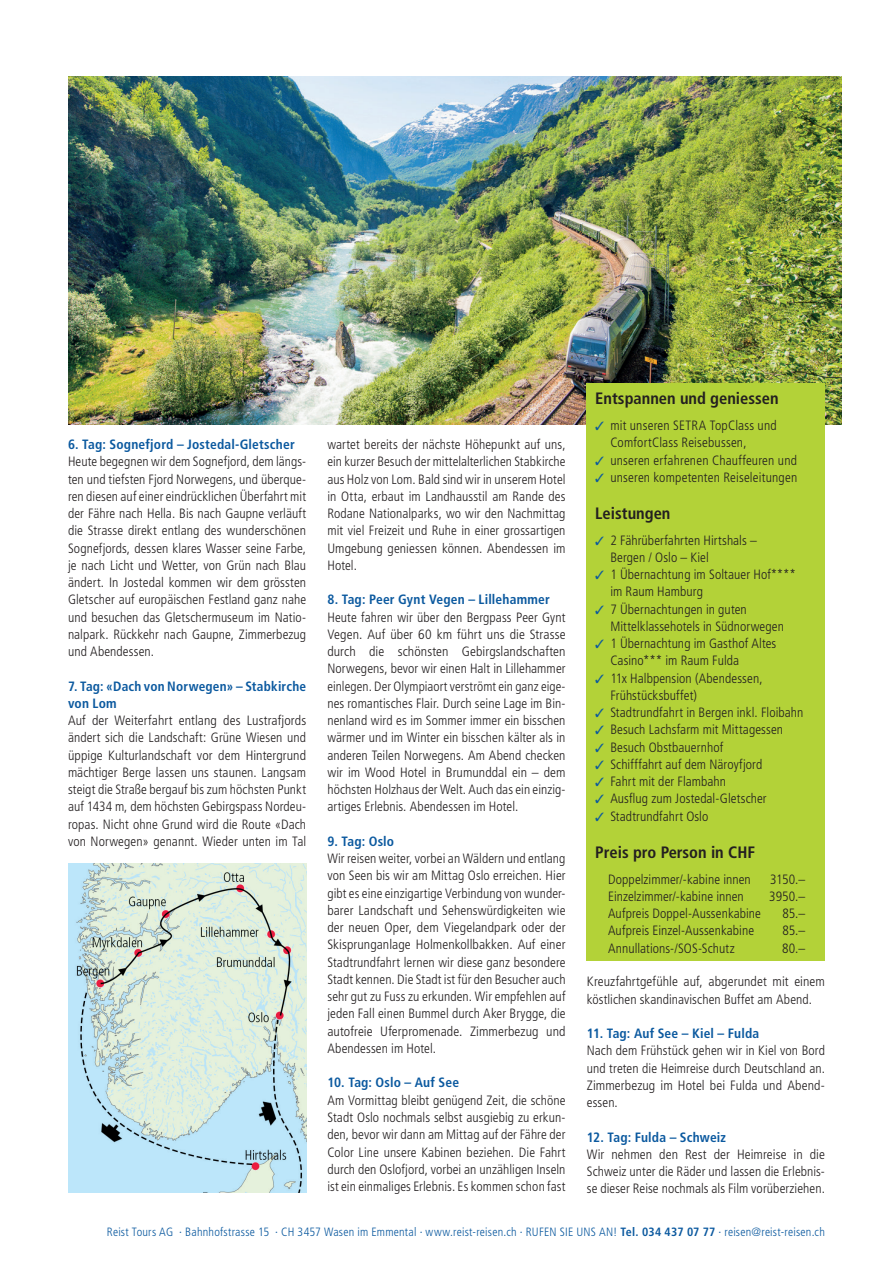
<style>
.page{position:relative;width:893px;height:1263px;background:#fff}
.page>*{position:absolute;margin:0;border:0;box-sizing:border-box;transform-origin:0 0}
.t1{font:700 condensed 16.5px "Frutiger LT Std";color:#231f20}
.t2{font:300 condensed 13.5px/17.2px "Frutiger LT Std";letter-spacing:.005em;color:#231f20;text-align:justify}
.t3{font:700 condensed 13.5px/17.2px "Frutiger LT Std";letter-spacing:.01em;color:#0b599f}
.t4{font:300 condensed 12px "Frutiger LT Std";letter-spacing:.02em;color:#0b599f}
.s1{color:#0b599f}
.s2{font-weight:700}
</style>
<div class="page">
<img style="left:68px;top:77px;width:774px;height:348px">
<div style="left:587px;top:383px;width:238px;height:578px;background:#b3d238"></div>
<img style="left:68px;top:863px;width:238px;height:329px">
<p class="t3" style="left:68px;top:436px;width:228px">6. Tag: Sognefjord – Jostedal-Gletscher</p>
<p class="t2" style="left:68px;top:453px;width:240px">Heute begegnen wir dem Sognefjord, dem längs&shy;ten und tiefsten Fjord Norwegens, und überque&shy;ren diesen auf einer eindrücklichen Überfahrt mit der Fähre nach Hella. Bis nach Gaupne verläuft die Strasse direkt entlang des wunderschönen Sognefjords, dessen klares Wasser seine Farbe, je nach Licht und Wetter, von Grün nach Blau ändert. In Jostedal kommen wir dem grössten Gletscher auf europäischen Festland ganz nahe und besuchen das Gletschermuseum im Natio&shy;nalpark. Rückkehr nach Gaupne, Zimmerbezug und Abendessen.</p>
<p class="t3" style="left:68px;top:677px;width:240px">7. Tag: «Dach von Norwegen» – Stabkirche von Lom</p>
<p class="t2" style="left:68px;top:712px;width:240px">Auf der Weiterfahrt entlang des Lustrafjords ändert sich die Landschaft: Grüne Wiesen und üppige Kulturlandschaft vor dem Hintergrund mächtiger Berge lassen uns staunen. Langsam steigt die Straße bergauf bis zum höchsten Punkt auf 1434 m, dem höchsten Gebirgspass Nordeu&shy;ropas. Nicht ohne Grund wird die Route «Dach von Norwegen» genannt. Wieder unten im Tal</p>
<p class="t2" style="left:327px;top:436px;width:240px">wartet bereits der nächste Höhepunkt auf uns, ein kurzer Besuch der mittelalterlichen Stabkirche aus Holz von Lom. Bald sind wir in unserem Hotel in Otta, erbaut im Landhausstil am Rande des Rodane Nationalparks, wo wir den Nachmittag mit viel Freizeit und Ruhe in einer grossartigen Umgebung geniessen können. Abendessen im Hotel.</p>
<p class="t3" style="left:327px;top:591px;width:224px">8. Tag: Peer Gynt Vegen – Lillehammer</p>
<p class="t2" style="left:327px;top:609px;width:240px">Heute fahren wir über den Bergpass Peer Gynt Vegen. Auf über 60 km führt uns die Strasse durch die schönsten Gebirgslandschaften Norwegens, bevor wir einen Halt in Lillehammer einlegen. Der Olympiaort verströmt ein ganz eige&shy;nes romantisches Flair. Durch seine Lage im Bin&shy;nenland wird es im Sommer immer ein bisschen wärmer und im Winter ein bisschen kälter als in anderen Teilen Norwegens. Am Abend checken wir im Wood Hotel in Brumunddal ein – dem höchsten Holzhaus der Welt. Auch das ein einzig&shy;artiges Erlebnis. Abendessen im Hotel.</p>
<p class="t3" style="left:327px;top:833px;width:68px">9. Tag: Oslo</p>
<p class="t2" style="left:327px;top:850px;width:240px">Wir reisen weiter, vorbei an Wäldern und entlang von Seen bis wir am Mittag Oslo erreichen. Hier gibt es eine einzigartige Verbindung von wunder&shy;barer Landschaft und Sehenswürdigkeiten wie der neuen Oper, dem Viegelandpark oder der Skisprunganlage Holmenkollbakken. Auf einer Stadtrundfahrt lernen wir diese ganz besondere Stadt kennen. Die Stadt ist für den Besucher auch sehr gut zu Fuss zu erkunden. Wir empfehlen auf jeden Fall einen Bummel durch Aker Brygge, die autofreie Uferpromenade. Zimmerbezug und Abendessen im Hotel.</p>
<p class="t3" style="left:327px;top:1074px;width:133px">10. Tag: Oslo – Auf See</p>
<p class="t2" style="left:327px;top:1092px;width:240px">Am Vormittag bleibt genügend Zeit, die schöne Stadt Oslo nochmals selbst ausgiebig zu erkun&shy;den, bevor wir dann am Mittag auf der Fähre der Color Line unsere Kabinen beziehen. Die Fahrt durch den Oslofjord, vorbei an unzähligen Inseln ist ein einmaliges Erlebnis. Es kommen schon fast</p>
<p class="t1" style="left:595px;top:389px;width:185px">Entspannen und geniessen</p>
<p class="t2" style="left:610px;top:417px;width:168px;text-indent:-15px"><span class="s1">✓</span> mit unseren SETRA TopClass und<br>ComfortClass Reisebussen,</p>
<p class="t2" style="left:595px;top:451px;width:203px"><span class="s1">✓</span> unseren erfahrenen Chauffeuren und</p>
<p class="t2" style="left:595px;top:469px;width:203px"><span class="s1">✓</span> unseren kompetenten Reiseleitungen</p>
<p class="t1" style="left:595px;top:503px;width:77px">Leistungen</p>
<p class="t2" style="left:610px;top:532px;width:148px;text-indent:-15px"><span class="s1">✓</span> 2 Fährüberfahrten Hirtshals –<br>Bergen / Oslo – Kiel</p>
<p class="t2" style="left:610px;top:566px;width:187px;text-indent:-15px"><span class="s1">✓</span> 1 Übernachtung im Soltauer Hof**** im Raum Hamburg</p>
<p class="t2" style="left:610px;top:601px;width:175px;text-indent:-15px"><span class="s1">✓</span> 7 Übernachtungen in guten<br>Mittelklassehotels in Südnorwegen</p>
<p class="t2" style="left:610px;top:635px;width:168px;text-indent:-15px"><span class="s1">✓</span> 1 Übernachtung im Gasthof Altes<br>Casino*** im Raum Fulda</p>
<p class="t2" style="left:610px;top:670px;width:154px;text-indent:-15px"><span class="s1">✓</span> 11x Halbpension (Abendessen,<br>Frühstücksbuffet)</p>
<p class="t2" style="left:595px;top:704px;width:210px"><span class="s1">✓</span> Stadtrundfahrt in Bergen inkl. Floibahn</p>
<p class="t2" style="left:595px;top:721px;width:189px"><span class="s1">✓</span> Besuch Lachsfarm mit Mittagessen</p>
<p class="t2" style="left:595px;top:739px;width:129px"><span class="s1">✓</span> Besuch Obstbauernhof</p>
<p class="t2" style="left:595px;top:756px;width:168px"><span class="s1">✓</span> Schifffahrt auf dem Näroyfjord</p>
<p class="t2" style="left:595px;top:773px;width:132px"><span class="s1">✓</span> Fahrt mit der Flambahn</p>
<p class="t2" style="left:595px;top:790px;width:173px"><span class="s1">✓</span> Ausflug zum Jostedal-Gletscher</p>
<p class="t2" style="left:595px;top:808px;width:115px"><span class="s1">✓</span> Stadtrundfahrt Oslo</p>
<p class="t1" style="left:595px;top:842px;width:161px">Preis pro Person in CHF</p>
<p class="t2" style="left:608px;top:870px;width:144px">Doppelzimmer/-kabine innen</p>
<p class="t2" style="left:770px;top:870px;width:37px">3150.–</p>
<p class="t2" style="left:608px;top:888px;width:137px">Einzelzimmer/-kabine innen</p>
<p class="t2" style="left:769px;top:888px;width:38px">3950.–</p>
<p class="t2" style="left:608px;top:905px;width:154px">Aufpreis Doppel-Aussenkabine</p>
<p class="t2" style="left:782px;top:905px;width:24px">85.–</p>
<p class="t2" style="left:608px;top:922px;width:147px">Aufpreis Einzel-Aussenkabine</p>
<p class="t2" style="left:782px;top:922px;width:24px">85.–</p>
<p class="t2" style="left:608px;top:939px;width:128px">Annullations-/SOS-Schutz</p>
<p class="t2" style="left:782px;top:939px;width:25px">80.–</p>
<p class="t2" style="left:587px;top:973px;width:240px">Kreuzfahrtgefühle auf, abgerundet mit einem köstlichen skandinavischen Buffet am Abend.</p>
<p class="t3" style="left:587px;top:1025px;width:174px">11. Tag: Auf See – Kiel – Fulda</p>
<p class="t2" style="left:587px;top:1042px;width:240px">Nach dem Frühstück gehen wir in Kiel von Bord und treten die Heimreise durch Deutschland an.<br>Zimmerbezug im Hotel bei Fulda und Abend&shy;essen.</p>
<p class="t3" style="left:587px;top:1128px;width:141px">12. Tag: Fulda – Schweiz</p>
<p class="t2" style="left:587px;top:1146px;width:240px">Wir nehmen den Rest der Heimreise in die Schweiz unter die Räder und lassen die Erlebnis&shy;se dieser Reise nochmals als Film vorüberziehen.</p>
<p class="t4" style="left:107px;top:1225px;width:719px">Reist Tours AG · Bahnhofstrasse 15 · CH 3457 Wasen im Emmental · www.reist-reisen.ch · RUFEN SIE UNS AN! <span class="s2">Tel. 034 437 07 77</span> · reisen@reist-reisen.ch</p>
</div>
